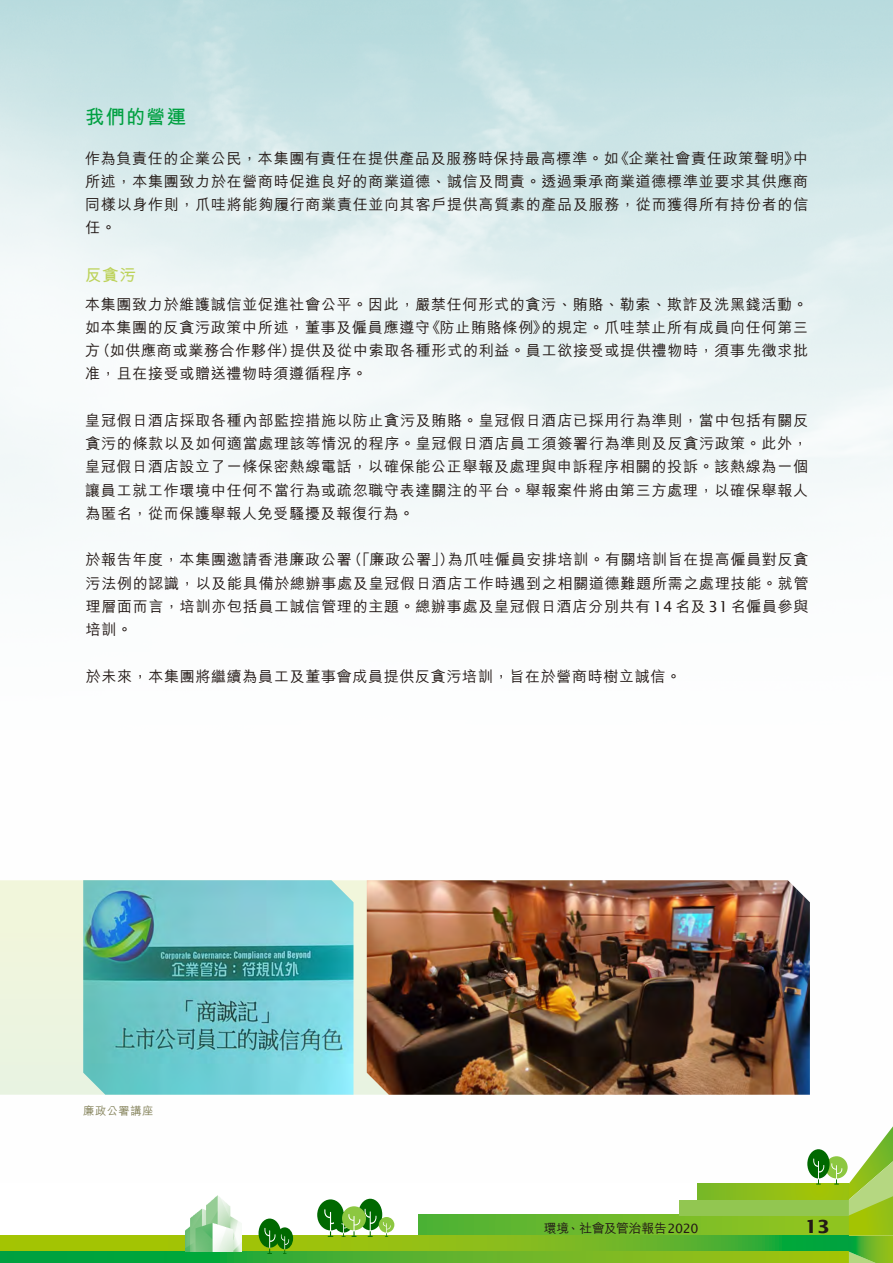
<style>
.page{position:relative;width:893px;height:1263px;background:#fff}
.page>*{position:absolute;margin:0;border:0;box-sizing:border-box;transform-origin:0 0}
.t1{font:700 19.5px "M Hei HK";letter-spacing:.045em;color:#00a041}
.t2{font:700 18px "Lucida Sans Std";color:#231916}
.t3{font:700 16.5px "M Hei HK";color:#bcd259}
.t4{font:500 15px/23.2px "M Hei HK";letter-spacing:.045em;color:#231916;text-align:justify}
.t5{font:500 12.75px "M Hei HK";letter-spacing:-.01em;color:#231916}
.t6{font:500 11.25px "M Hei HK";letter-spacing:.045em;color:#86845d}
.s1{font-family:"Lucida Sans Std";font-weight:400}
</style>
<div class="page">
<svg style="left:419px;top:1215px;width:388px;height:21px;background:#6fba2b"></svg>
<svg style="left:0;top:1236px;width:807px;height:15px;background:#7fbb19"></svg>
<svg style="left:0;top:1251px;width:807px;height:12px;background:#4cb12e"></svg>
<svg style="left:698px;top:1183px;width:109px;height:16px;background:#8bbd1b"></svg>
<div style="left:679px;top:1199px;width:170px;height:16px;background:#92c651"></div>
<svg style="left:807px;top:1126px;width:86px;height:137px"></svg>
<img style="left:185px;top:1195px;width:57px;height:56px">
<svg style="left:259px;top:1218px;width:34px;height:36px"></svg>
<svg style="left:317px;top:1199px;width:77px;height:38px"></svg>
<div style="left:0;top:880px;width:367px;height:215px;background:#eef5de"></div>
<img style="left:83px;top:880px;width:270px;height:215px">
<img style="left:367px;top:880px;width:443px;height:215px">
<h1 class="t1" style="left:85px;top:102px;width:103px">我們的營運</h1>
<p class="t4" style="left:85px;top:145px;width:725px">作為負責任的企業公民，本集團有責任在提供產品及服務時保持最高標準。如《企業社會責任政策聲明》中所述，本集團致力於在營商時促進良好的商業道德、誠信及問責。透過秉承商業道德標準並要求其供應商同樣以身作則，爪哇將能夠履行商業責任並向其客戶提供高質素的產品及服務，從而獲得所有持份者的信任。</p>
<p class="t3" style="left:85px;top:263px;width:53px">反貪污</p>
<p class="t4" style="left:85px;top:291px;width:725px">本集團致力於維護誠信並促進社會公平。因此，嚴禁任何形式的貪污、賄賂、勒索、欺詐及洗黑錢活動。如本集團的反貪污政策中所述，董事及僱員應遵守《防止賄賂條例》的規定。爪哇禁止所有成員向任何第三方（如供應商或業務合作夥伴）提供及從中索取各種形式的利益。員工欲接受或提供禮物時，須事先徵求批准，且在接受或贈送禮物時須遵循程序。</p>
<p class="t4" style="left:85px;top:407px;width:725px">皇冠假日酒店採取各種內部監控措施以防止貪污及賄賂。皇冠假日酒店已採用行為準則，當中包括有關反貪污的條款以及如何適當處理該等情況的程序。皇冠假日酒店員工須簽署行為準則及反貪污政策。此外，皇冠假日酒店設立了一條保密熱線電話，以確保能公正舉報及處理與申訴程序相關的投訴。該熱線為一個讓員工就工作環境中任何不當行為或疏忽職守表達關注的平台。舉報案件將由第三方處理，以確保舉報人為匿名，從而保護舉報人免受騷擾及報復行為。</p>
<p class="t4" style="left:85px;top:547px;width:725px">於報告年度，本集團邀請香港廉政公署（「廉政公署」）為爪哇僱員安排培訓。有關培訓旨在提高僱員對反貪污法例的認識，以及能具備於總辦事處及皇冠假日酒店工作時遇到之相關道德難題所需之處理技能。就管理層面而言，培訓亦包括員工誠信管理的主題。總辦事處及皇冠假日酒店分別共有 <span class="s1">14</span> 名及 <span class="s1">31</span> 名僱員參與培訓。</p>
<p class="t4" style="left:86px;top:663px;width:597px">於未來，本集團將繼續為員工及董事會成員提供反貪污培訓，旨在於營商時樹立誠信。</p>
<p class="t6" style="left:83px;top:1102px;width:72px">廉政公署講座</p>
<p class="t5" style="left:544px;top:1219px;width:156px">環境、社會及管治報告<span class="s1">2020</span></p>
<p class="t2" style="left:805px;top:1216px;width:26px">13</p>
</div>
